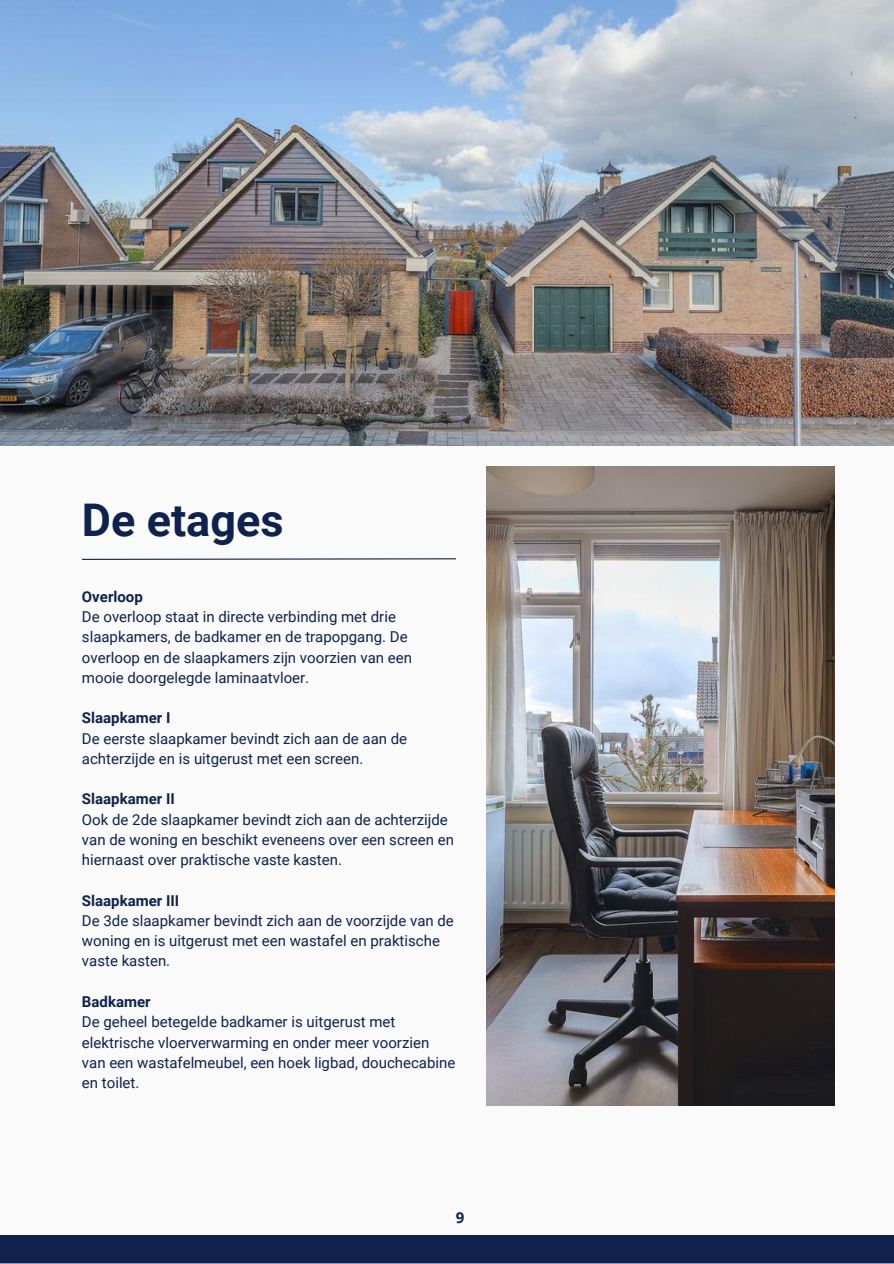
<style>
.page{position:relative;width:894px;height:1264px;background:#fff}
.page>*{position:absolute;margin:0;border:0;box-sizing:border-box;transform-origin:0 0}
.t1{font:700 45px "Roboto";color:#0e224d}
.t2{font:15px/20.2px "Roboto";color:#0e224d}
.t3{font:700 15px "Roboto";color:#0e224d}
.t4{font:700 15px "Open Sans";color:#0e224d}
</style>
<div class="page">
<div style="left:0;top:0;width:893px;height:1263px;background:#fafafa"></div>
<img style="left:0;top:0;width:893px;height:445px">
<img style="left:486px;top:466px;width:348px;height:639px">
<div style="left:0;top:1235px;width:893px;height:28px;background:#0e224d"></div>
<svg style="left:81px;top:558px;width:375px;height:2px"></svg>
<h1 class="t1" style="left:82px;top:494px;width:203px">De etages</h1>
<p class="t3" style="left:82px;top:588px;width:62px">Overloop</p>
<p class="t2" style="left:82px;top:607px;width:331px">De overloop staat in directe verbinding met drie slaapkamers, de badkamer en de trapopgang. De overloop en de slaapkamers zijn voorzien van een mooie doorgelegde laminaatvloer.</p>
<p class="t3" style="left:82px;top:709px;width:90px">Slaapkamer I</p>
<p class="t2" style="left:82px;top:728px;width:327px">De eerste slaapkamer bevindt zich aan de aan de achterzijde en is uitgerust met een screen.</p>
<p class="t3" style="left:82px;top:790px;width:94px">Slaapkamer II</p>
<p class="t2" style="left:82px;top:809px;width:373px">Ook de 2de slaapkamer bevindt zich aan de achterzijde van de woning en beschikt eveneens over een screen en hiernaast over praktische vaste kasten.</p>
<p class="t3" style="left:82px;top:891px;width:99px">Slaapkamer III</p>
<p class="t2" style="left:82px;top:910px;width:373px">De 3de slaapkamer bevindt zich aan de voorzijde van de woning en is uitgerust met een wastafel en praktische vaste kasten.</p>
<p class="t3" style="left:82px;top:993px;width:70px">Badkamer</p>
<p class="t2" style="left:82px;top:1012px;width:375px">De geheel betegelde badkamer is uitgerust met elektrische vloerverwarming en onder meer voorzien van een wastafelmeubel, een hoek ligbad, douchecabine en toilet.</p>
<p class="t4" style="left:456px;top:1206px;width:10px">9</p>
</div>
